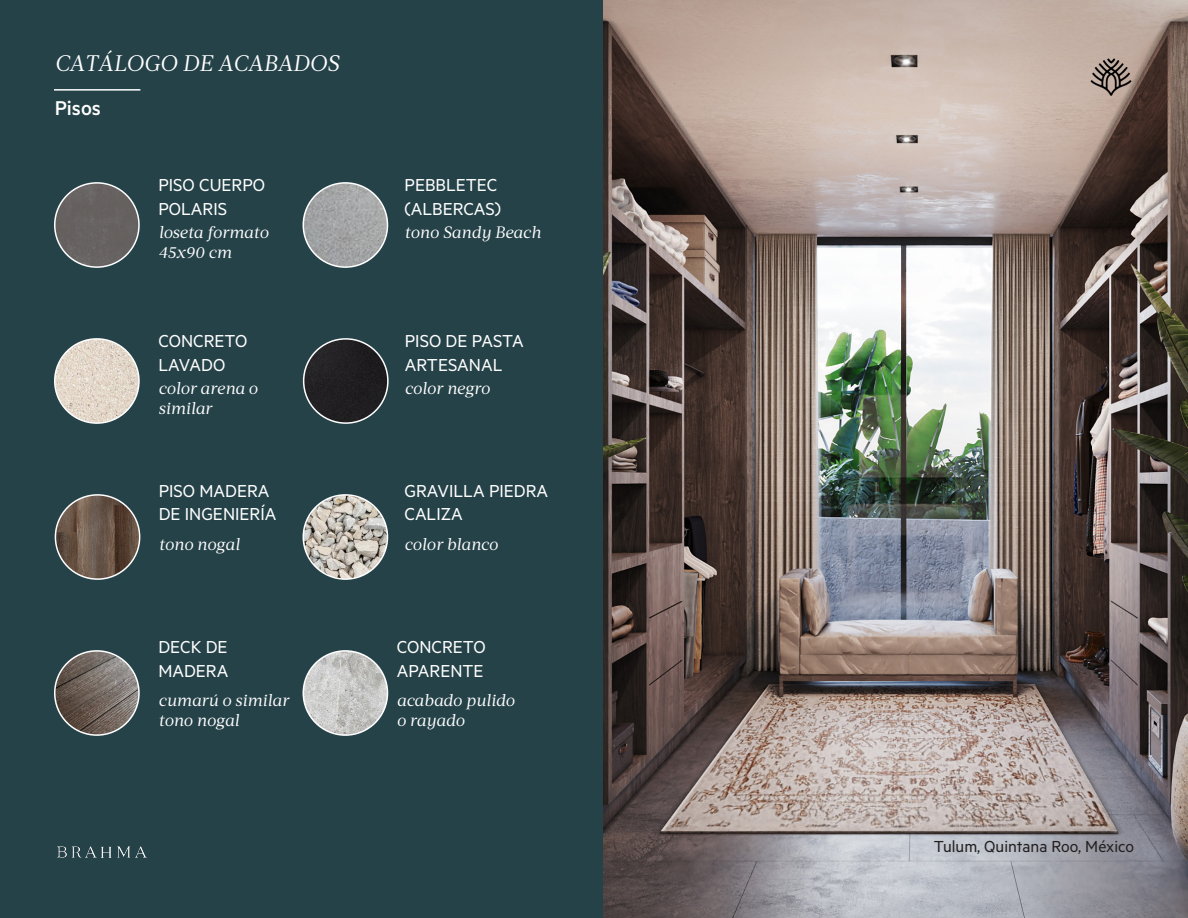
<style>
.page{position:relative;width:1188px;height:918px;background:#254248}
.page>*{position:absolute;margin:0;border:0;box-sizing:border-box;transform-origin:0 0}
.t1{font:italic 22.5px "Acta";color:#fff}
.t2{font:500 22.5px "Metric";color:#fff}
.t3{font:19.5px/23.4px "Metric";color:#fff}
.t4{font:18px "Metric";color:#231f20}
.t5{font:italic 16.5px/19.8px "Acta";color:#fff}
</style>
<div class="page">
<img style="left:603px;top:0;width:585px;height:918px">
<hr style="left:54px;top:89px;width:86px;height:2px;background:#fff">
<img style="left:57px;top:846px;width:90px;height:12px">
<div style="left:55px;top:183px;width:84px;height:84px;background:#666261;border-radius:42px"></div>
<div style="left:54px;top:182px;width:86px;height:86px;border:2px solid #fff;border-radius:50%"></div>
<img style="left:303px;top:183px;width:84px;height:84px;border-radius:42px">
<div style="left:303px;top:182px;width:85px;height:86px;border:2px solid #fff;border-radius:50%"></div>
<img style="left:55px;top:339px;width:84px;height:84px;border-radius:42px">
<div style="left:54px;top:338px;width:86px;height:86px;border:2px solid #fff;border-radius:50%"></div>
<img style="left:55px;top:495px;width:85px;height:84px;border-radius:42px">
<div style="left:55px;top:494px;width:85px;height:86px;border:2px solid #fff;border-radius:50%"></div>
<img style="left:304px;top:339px;width:84px;height:84px;border-radius:42px">
<div style="left:303px;top:338px;width:86px;height:86px;border:2px solid #fff;border-radius:50%"></div>
<img style="left:55px;top:651px;width:84px;height:84px;border-radius:42px">
<div style="left:54px;top:650px;width:86px;height:86px;border:2px solid #fff;border-radius:50%"></div>
<img style="left:303px;top:651px;width:84px;height:84px;border-radius:42px">
<div style="left:303px;top:650px;width:85px;height:86px;border:2px solid #fff;border-radius:50%"></div>
<img style="left:303px;top:495px;width:84px;height:84px;border-radius:42px">
<div style="left:303px;top:494px;width:85px;height:86px;border:2px solid #fff;border-radius:50%"></div>
<img style="left:1087px;top:54px;width:47px;height:47px">
<p class="t1" style="left:55px;top:50px;width:286px">CATÁLOGO DE ACABADOS</p>
<p class="t2" style="left:55px;top:95px;width:48px">Pisos</p>
<p class="t3" style="left:158px;top:173px;width:108px">PISO CUERPO<br>POLARIS</p>
<p class="t3" style="left:405px;top:173px;width:94px">PEBBLETEC</p>
<p class="t3" style="left:405px;top:196px;width:98px">(ALBERCAS)</p>
<p class="t5" style="left:158px;top:222px;width:112px">loseta formato<br>45x90 cm</p>
<p class="t5" style="left:405px;top:222px;width:138px">tono Sandy Beach</p>
<p class="t3" style="left:158px;top:329px;width:90px">CONCRETO<br>LAVADO</p>
<p class="t3" style="left:405px;top:329px;width:121px">PISO DE PASTA<br>ARTESANAL</p>
<p class="t5" style="left:158px;top:378px;width:101px">color arena o similar</p>
<p class="t5" style="left:405px;top:378px;width:87px">color negro</p>
<p class="t3" style="left:159px;top:478px;width:119px">PISO MADERA<br>DE INGENIERÍA</p>
<p class="t3" style="left:405px;top:478px;width:145px">GRAVILLA PIEDRA<br>CALIZA</p>
<p class="t5" style="left:159px;top:534px;width:82px">tono nogal</p>
<p class="t5" style="left:405px;top:534px;width:95px">color blanco</p>
<p class="t3" style="left:158px;top:635px;width:71px">DECK DE<br>MADERA</p>
<p class="t3" style="left:397px;top:635px;width:90px">CONCRETO<br>APARENTE</p>
<p class="t5" style="left:158px;top:690px;width:132px">cumarú o similar tono nogal</p>
<p class="t5" style="left:397px;top:690px;width:119px">acabado pulido o rayado</p>
<p class="t4" style="left:934px;top:836px;width:202px">Tulum, Quintana Roo, México</p>
</div>
